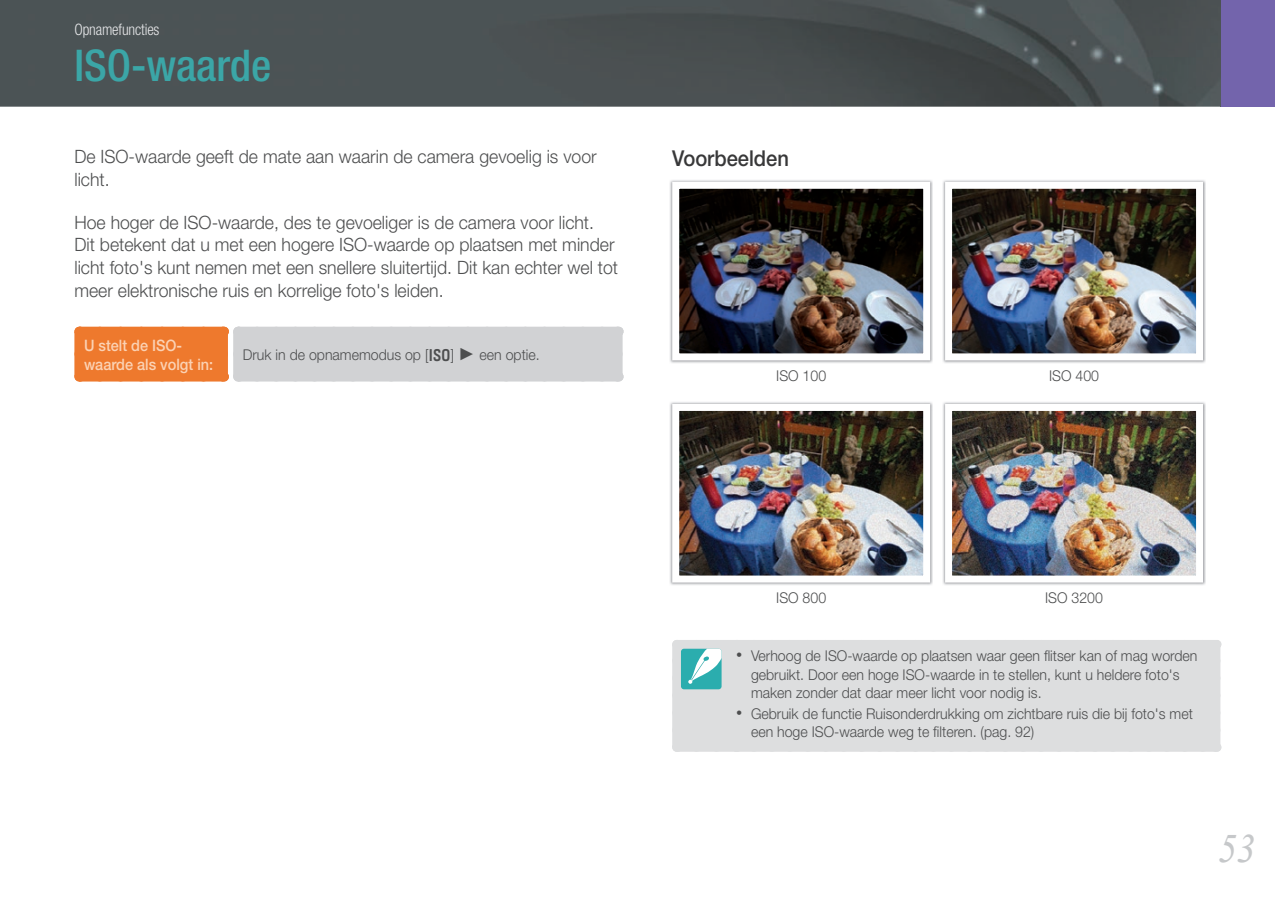
<style>
.page{position:relative;width:1275px;height:903px;background:#fff}
.page>*{position:absolute;margin:0;border:0;box-sizing:border-box;transform-origin:0 0}
.t1{font:500 condensed 43.75px "Helvetica Neue";color:#3ba6a7}
.t2{font:italic 40.25px "Times New Roman";color:#c6c8ca;scale:.95 1}
.t3{font:500 21.88px "Helvetica Neue";color:#383839;scale:.92 1}
.t4{font:300 18.38px/22.8px "Helvetica Neue";color:#4d4e4f;scale:.96 1}
.t5{font:500 15.75px/18.9px "Helvetica Neue";color:#fbd2b4;scale:.92 1}
.t6{font:300 condensed 15.75px "Helvetica Neue";letter-spacing:-.01em;color:#e6e7e9;scale:.96 1}
.t7{font:300 14.88px/18.4px "Helvetica Neue";color:#4d4e4f;scale:.95 1}
.s1{font-family:"NX11";font-weight:400}
.s2{font-family:"Arial";font-weight:400;font-size:17.5px}
</style>
<div class="page">
<div style="left:1220px;top:0;width:55px;height:107px;background:#7364ac"></div>
<img style="left:0;top:0;width:1221px;height:107px">
<div style="left:79px;top:331px;width:144px;height:46px;background:#ee792d"></div>
<div style="left:238px;top:331px;width:380px;height:46px;background:#d1d2d4"></div>
<div style="left:79px;top:327px;width:144px;height:9px;background:#ee792d"></div>
<div style="left:74px;top:331px;width:10px;height:46px;background:#ee792d"></div>
<div style="left:218px;top:331px;width:10px;height:46px;background:#ee792d"></div>
<div style="left:79px;top:372px;width:144px;height:9px;background:#ee792d"></div>
<div style="left:238px;top:327px;width:380px;height:9px;background:#d1d2d4"></div>
<div style="left:233px;top:331px;width:10px;height:46px;background:#d1d2d4"></div>
<div style="left:613px;top:331px;width:10px;height:46px;background:#d1d2d4"></div>
<div style="left:238px;top:372px;width:380px;height:9px;background:#d1d2d4"></div>
<img style="left:670px;top:180px;width:263px;height:183px">
<img style="left:943px;top:180px;width:263px;height:183px">
<img style="left:670px;top:402px;width:263px;height:183px">
<img style="left:943px;top:402px;width:263px;height:183px">
<div style="left:681px;top:649px;width:531px;height:94px;background:#dddedf"></div>
<div style="left:677px;top:640px;width:59px;height:9px;background:#dddedf"></div>
<div style="left:672px;top:644px;width:9px;height:103px;background:#dddedf"></div>
<div style="left:736px;top:640px;width:480px;height:9px;background:#dddedf"></div>
<div style="left:1212px;top:644px;width:8px;height:103px;background:#dddedf"></div>
<div style="left:677px;top:743px;width:59px;height:9px;background:#dddedf"></div>
<div style="left:736px;top:743px;width:480px;height:9px;background:#dddedf"></div>
<svg style="left:672px;top:640px;width:5px;height:4px"></svg>
<div style="left:754px;top:640px;width:466px;height:90px;background:#dddedf"></div>
<div style="left:681px;top:649px;width:41px;height:40px;background:#2badae;border-radius:3px"></div>
<svg style="left:688px;top:648px;width:38px;height:36px"></svg>
<p class="t6" style="left:74px;top:23px;width:90px">Opnamefuncties</p>
<h1 class="t1" style="left:74px;top:50px;width:198px">ISO-waarde</h1>
<p class="t4" style="left:74px;top:147px;width:546px">De ISO-waarde geeft de mate aan waarin de camera gevoelig is voor licht.</p>
<p class="t4" style="left:74px;top:212px;width:568px">Hoe hoger de ISO-waarde, des te gevoeliger is de camera voor licht.<br>Dit betekent dat u met een hogere ISO-waarde op plaatsen met minder licht foto's kunt nemen met een snellere sluitertijd. Dit kan echter wel tot meer elektronische ruis en korrelige foto's leiden.</p>
<p class="t5" style="left:84px;top:337px;width:142px">U stelt de ISO&shy;waarde als volgt in:</p>
<p class="t7" style="left:243px;top:347px;width:314px">Druk in de opnamemodus op [<span class="s1">I</span>] <span class="s2">►</span> een optie.</p>
<h3 class="t3" style="left:672px;top:150px;width:128px">Voorbeelden</h3>
<p class="t7" style="left:776px;top:367px;width:54px">ISO 100</p>
<p class="t7" style="left:1049px;top:367px;width:54px">ISO 400</p>
<p class="t7" style="left:776px;top:590px;width:54px">ISO 800</p>
<p class="t7" style="left:1045px;top:590px;width:62px">ISO 3200</p>
<p class="t7" style="left:751px;top:648px;width:471px;text-indent:-15px"><span class="s2">•</span> Verhoog de ISO-waarde op plaatsen waar geen flitser kan of mag worden gebruikt. Door een hoge ISO-waarde in te stellen, kunt u heldere foto's maken zonder dat daar meer licht voor nodig is.</p>
<p class="t7" style="left:751px;top:706px;width:467px;text-indent:-15px"><span class="s2">•</span> Gebruik de functie Ruisonderdrukking om zichtbare ruis die bij foto's met een hoge ISO-waarde weg te filteren. (pag. 92)</p>
<h2 class="t2" style="left:1218px;top:826px;width:41px">53</h2>
</div>
